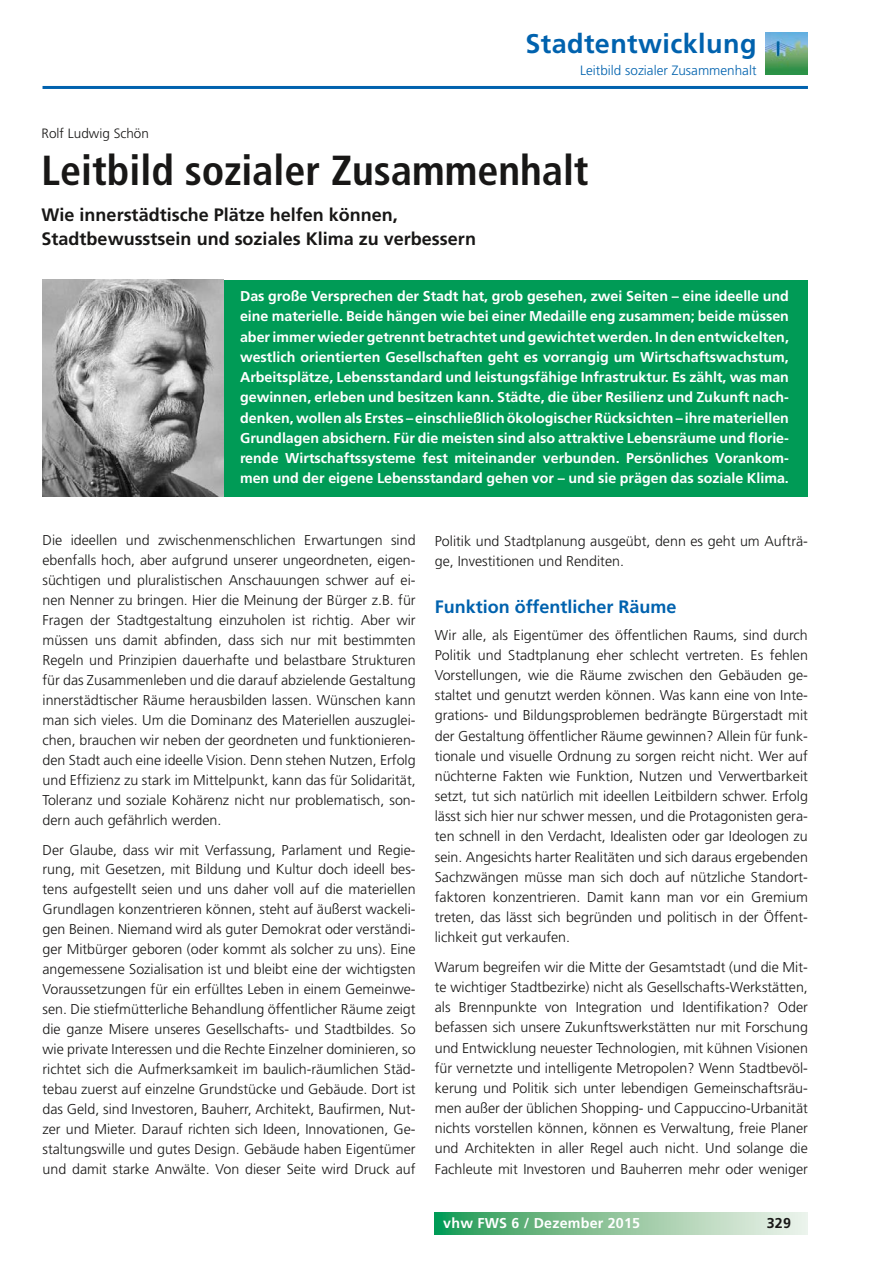
<style>
.page{position:relative;width:893px;height:1263px;background:#fff}
.page>*{position:absolute;margin:0;border:0;box-sizing:border-box;transform-origin:0 0}
.t1{font:700 condensed 42px "Frutiger LT";color:#181716}
.t2{font:700 27px "Frutiger LT";letter-spacing:.015em;color:#0062ae}
.t3{font:700 18px/24px "Frutiger LT";color:#181716}
.t4{font:700 18px "Frutiger LT";color:#0062ae}
.t5{font:300 14.25px/20px "Frutiger LT";color:#181716;text-align:justify}
.t6{font:700 14.25px/20.2px "Frutiger LT";color:#fff;text-align:justify}
.t7{font:700 14.25px "Frutiger LT";color:#181716}
.t8{font:300 13.5px "Frutiger LT";color:#0062ae}
.t9{font:300 13.5px "Frutiger CE";color:#181716}
</style>
<div class="page">
<hr style="left:43px;top:86px;width:765px;height:3px;background:#0062ae">
<svg style="left:435px;top:1213px;width:373px;height:21px;background:#8ec69f"></svg>
<img style="left:766px;top:32px;width:42px;height:43px">
<div style="left:43px;top:280px;width:765px;height:216px;background:#009b56"></div>
<img style="left:43px;top:280px;width:180px;height:217px">
<h2 class="t2" style="left:525px;top:28px;width:233px">Stadtentwicklung</h2>
<p class="t8" style="left:580px;top:62px;width:178px">Leitbild sozialer Zusammenhalt</p>
<p class="t9" style="left:42px;top:126px;width:109px">Rolf Ludwig Schön</p>
<h1 class="t1" style="left:42px;top:145px;width:549px">Leitbild sozialer Zusammenhalt</h1>
<p class="t3" style="left:42px;top:203px;width:436px">Wie innerstädtische Plätze helfen können,<br>Stadtbewusstsein und soziales Klima zu verbessern</p>
<p class="t6" style="left:240px;top:286px;width:550px">Das große Versprechen der Stadt hat, grob gesehen, zwei Seiten – eine ideelle und eine materielle. Beide hängen wie bei einer Medaille eng zusammen; beide müssen aber immer wieder getrennt betrachtet und gewichtet werden. In den entwickelten, westlich orientierten Gesellschaften geht es vorrangig um Wirtschaftswachstum, Arbeitsplätze, Lebensstandard und leistungsfähige Infrastruktur. Es zählt, was man gewinnen, erleben und besitzen kann. Städte, die über Resilienz und Zukunft nach&shy;denken, wollen als Erstes – einschließlich ökologischer Rücksichten – ihre materiellen Grundlagen absichern. Für die meisten sind also attraktive Lebensräume und florie&shy;rende Wirtschaftssysteme fest miteinander verbunden. Persönliches Vorankom&shy;men und der eigene Lebensstandard gehen vor – und sie prägen das soziale Klima.</p>
<p class="t5" style="left:43px;top:531px;width:375px">Die ideellen und zwischenmenschlichen Erwartungen sind ebenfalls hoch, aber aufgrund unserer ungeordneten, eigen&shy;süchtigen und pluralistischen Anschauungen schwer auf ei&shy;nen Nenner zu bringen. Hier die Meinung der Bürger z.B. für Fragen der Stadtgestaltung einzuholen ist richtig. Aber wir müssen uns damit abfinden, dass sich nur mit bestimmten Regeln und Prinzipien dauerhafte und belastbare Strukturen für das Zusammenleben und die darauf abzielende Gestaltung innerstädtischer Räume herausbilden lassen. Wünschen kann man sich vieles. Um die Dominanz des Materiellen auszuglei&shy;chen, brauchen wir neben der geordneten und funktionieren&shy;den Stadt auch eine ideelle Vision. Denn stehen Nutzen, Erfolg und Effizienz zu stark im Mittelpunkt, kann das für Solidarität, Toleranz und soziale Kohärenz nicht nur problematisch, son&shy;dern auch gefährlich werden.</p>
<p class="t5" style="left:43px;top:840px;width:375px">Der Glaube, dass wir mit Verfassung, Parlament und Regie&shy;rung, mit Gesetzen, mit Bildung und Kultur doch ideell bes&shy;tens aufgestellt seien und uns daher voll auf die materiellen Grundlagen konzentrieren können, steht auf äußerst wackeli&shy;gen Beinen. Niemand wird als guter Demokrat oder verständi&shy;ger Mitbürger geboren (oder kommt als solcher zu uns). Eine angemessene Sozialisation ist und bleibt eine der wichtigsten Voraussetzungen für ein erfülltes Leben in einem Gemeinwe&shy;sen. Die stiefmütterliche Behandlung öffentlicher Räume zeigt die ganze Misere unseres Gesellschafts- und Stadtbildes. So wie private Interessen und die Rechte Einzelner dominieren, so richtet sich die Aufmerksamkeit im baulich-räumlichen Städ&shy;tebau zuerst auf einzelne Grundstücke und Gebäude. Dort ist das Geld, sind Investoren, Bauherr, Architekt, Baufirmen, Nut&shy;zer und Mieter. Darauf richten sich Ideen, Innovationen, Ge&shy;staltungswille und gutes Design. Gebäude haben Eigentümer und damit starke Anwälte. Von dieser Seite wird Druck auf</p>
<p class="t5" style="left:435px;top:531px;width:375px">Politik und Stadtplanung ausgeübt, denn es geht um Aufträ&shy;ge, Investitionen und Renditen.</p>
<p class="t4" style="left:435px;top:596px;width:243px">Funktion öffentlicher Räume</p>
<p class="t5" style="left:435px;top:625px;width:375px">Wir alle, als Eigentümer des öffentlichen Raums, sind durch Politik und Stadtplanung eher schlecht vertreten. Es fehlen Vorstellungen, wie die Räume zwischen den Gebäuden ge&shy;staltet und genutzt werden können. Was kann eine von Inte&shy;grations- und Bildungsproblemen bedrängte Bürgerstadt mit der Gestaltung öffentlicher Räume gewinnen? Allein für funk&shy;tionale und visuelle Ordnung zu sorgen reicht nicht. Wer auf nüchterne Fakten wie Funktion, Nutzen und Verwertbarkeit setzt, tut sich natürlich mit ideellen Leitbildern schwer. Erfolg lässt sich hier nur schwer messen, und die Protagonisten gera&shy;ten schnell in den Verdacht, Idealisten oder gar Ideologen zu sein. Angesichts harter Realitäten und sich daraus ergebenden Sachzwängen müsse man sich doch auf nützliche Standort&shy;faktoren konzentrieren. Damit kann man vor ein Gremium treten, das lässt sich begründen und politisch in der Öffent&shy;lichkeit gut verkaufen.</p>
<p class="t5" style="left:435px;top:957px;width:375px">Warum begreifen wir die Mitte der Gesamtstadt (und die Mit&shy;te wichtiger Stadtbezirke) nicht als Gesellschafts-Werkstätten, als Brennpunkte von Integration und Identifikation? Oder befassen sich unsere Zukunftswerkstätten nur mit Forschung und Entwicklung neuester Technologien, mit kühnen Visionen für vernetzte und intelligente Metropolen? Wenn Stadtbevöl&shy;kerung und Politik sich unter lebendigen Gemeinschaftsräu&shy;men außer der üblichen Shopping- und Cappuccino-Urbanität nichts vorstellen können, können es Verwaltung, freie Planer und Architekten in aller Regel auch nicht. Und solange die Fachleute mit Investoren und Bauherren mehr oder weniger</p>
<p class="t6" style="left:443px;top:1213px;width:198px">vhw FWS 6 / Dezember 2015</p>
<p class="t7" style="left:767px;top:1214px;width:26px">329</p>
</div>
